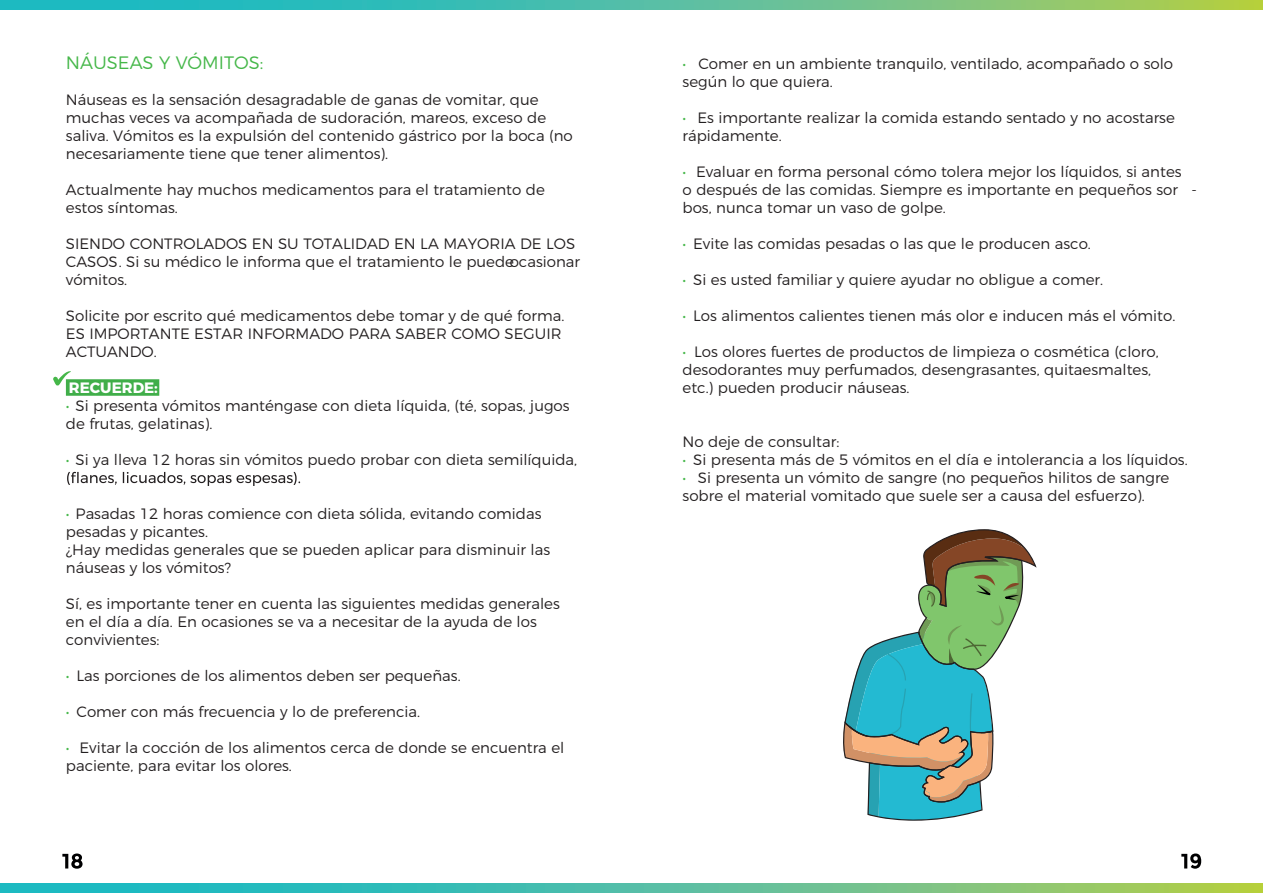
<style>
.page{position:relative;width:1263px;height:893px;background:#fff}
.page>*{position:absolute;margin:0;border:0;box-sizing:border-box;transform-origin:0 0}
.t1{font:300 18px "Montserrat";color:#45b749}
.t2{font:300 15px/18px "Montserrat";color:#231f20}
.t3{font:700 15px "Montserrat";color:#fff}
.s1{color:#45b749}
</style>
<div class="page">
<div style="left:66px;top:379px;width:93px;height:17px;background:#40ae49"></div>
<svg style="left:67px;top:472px;width:233px;height:14px"></svg>
<svg style="left:62px;top:853px;width:21px;height:16px"></svg>
<svg style="left:1181px;top:853px;width:20px;height:16px"></svg>
<svg style="left:53px;top:371px;width:18px;height:15px"></svg>
<svg style="left:843px;top:529px;width:193px;height:292px"></svg>
<svg style="left:0;top:884px;width:1263px;height:9px;background:#58c09a"></svg>
<svg style="left:0;top:0;width:1263px;height:9px;background:#58c09a"></svg>
<p class="t1" style="left:66px;top:49px;width:199px">NÁUSEAS Y VÓMITOS:</p>
<p class="t2" style="left:66px;top:89px;width:508px">Náuseas es la sensación desagradable de ganas de vomitar, que muchas veces va acompañada de sudoración, mareos, exceso de saliva. Vómitos es la expulsión del contenido gástrico por la boca (no necesariamente tiene que tener alimentos).</p>
<p class="t2" style="left:66px;top:179px;width:480px">Actualmente hay muchos medicamentos para el tratamiento de estos síntomas.</p>
<p class="t2" style="left:66px;top:233px;width:516px">SIENDO CONTROLADOS EN SU TOTALIDAD EN LA MAYORIA DE LOS<br>CASOS. Si su médico le informa que el tratamiento le puede ocasionar vómitos.</p>
<p class="t2" style="left:66px;top:305px;width:500px">Solicite por escrito qué medicamentos debe tomar y de qué forma.<br>ES IMPORTANTE ESTAR INFORMADO PARA SABER COMO SEGUIR<br>ACTUANDO.</p>
<p class="t3" style="left:69px;top:375px;width:91px">RECUERDE:</p>
<p class="t2" style="left:66px;top:395px;width:505px"><span class="s1">•</span> Si presenta vómitos manténgase con dieta líquida, (té, sopas, jugos de frutas, gelatinas).</p>
<p class="t2" style="left:66px;top:449px;width:513px"><span class="s1">•</span> Si ya lleva 12 horas sin vómitos puedo probar con dieta semilíquida,</p>
<p class="t2" style="left:66px;top:503px;width:486px"><span class="s1">•</span> Pasadas 12 horas comience con dieta sólida, evitando comidas pesadas y picantes.<br>¿Hay medidas generales que se pueden aplicar para disminuir las náuseas y los vómitos?</p>
<p class="t2" style="left:66px;top:593px;width:495px">Sí, es importante tener en cuenta las siguientes medidas generales en el día a día. En ocasiones se va a necesitar de la ayuda de los convivientes:</p>
<p class="t2" style="left:66px;top:665px;width:396px"><span class="s1">•</span> Las porciones de los alimentos deben ser pequeñas.</p>
<p class="t2" style="left:66px;top:701px;width:356px"><span class="s1">•</span> Comer con más frecuencia y lo de preferencia.</p>
<p class="t2" style="left:66px;top:737px;width:500px"><span class="s1">•</span> Evitar la cocción de los alimentos cerca de donde se encuentra el paciente, para evitar los olores.</p>
<p class="t2" style="left:682px;top:53px;width:492px"><span class="s1">•</span> Comer en un ambiente tranquilo, ventilado, acompañado o solo según lo que quiera.</p>
<p class="t2" style="left:682px;top:107px;width:494px"><span class="s1">•</span> Es importante realizar la comida estando sentado y no acostarse rápidamente.</p>
<p class="t2" style="left:682px;top:161px;width:516px"><span class="s1">•</span> Evaluar en forma personal cómo tolera mejor los líquidos, si antes<br>o después de las comidas. Siempre es importante en pequeños sor - bos, nunca tomar un vaso de golpe.</p>
<p class="t2" style="left:682px;top:233px;width:410px"><span class="s1">•</span> Evite las comidas pesadas o las que le producen asco.</p>
<p class="t2" style="left:682px;top:269px;width:422px"><span class="s1">•</span> Si es usted familiar y quiere ayudar no obligue a comer.</p>
<p class="t2" style="left:682px;top:305px;width:494px"><span class="s1">•</span> Los alimentos calientes tienen más olor e inducen más el vómito.</p>
<p class="t2" style="left:682px;top:341px;width:478px"><span class="s1">•</span> Los olores fuertes de productos de limpieza o cosmética (cloro, desodorantes muy perfumados, desengrasantes, quitaesmaltes, etc.) pueden producir náuseas.</p>
<p class="t2" style="left:682px;top:431px;width:158px">No deje de consultar:</p>
<p class="t2" style="left:682px;top:449px;width:507px"><span class="s1">•</span> Si presenta más de 5 vómitos en el día e intolerancia a los líquidos.</p>
<p class="t2" style="left:682px;top:467px;width:488px"><span class="s1">•</span> Si presenta un vómito de sangre (no pequeños hilitos de sangre sobre el material vomitado que suele ser a causa del esfuerzo).</p>
</div>
